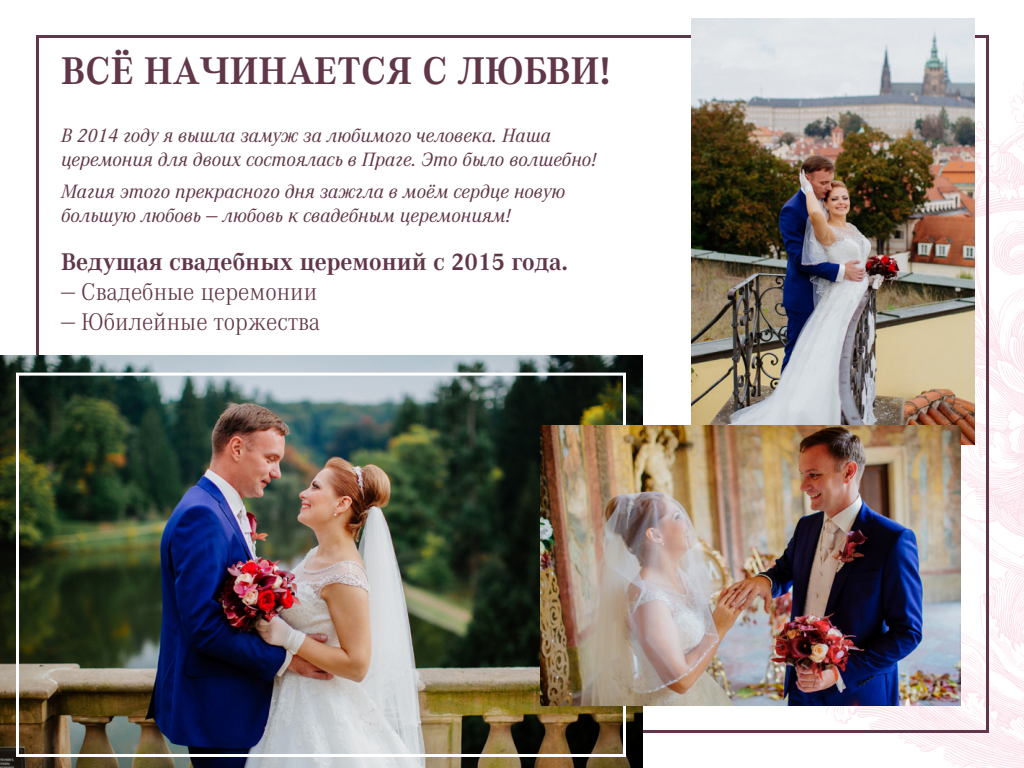
<style>
.page{position:relative;width:1024px;height:768px;background:#fff}
.page>*{position:absolute;margin:0;border:0;box-sizing:border-box;transform-origin:0 0}
.t1{font:700 40px "Corporate ATOT";color:#613648}
.t2{font:300 25px "Corporate A";color:#613648}
.t3{font:700 25px "Corporate ATOT";color:#613648}
.t4{font:italic 20px/24px "Corporate ATOT";color:#613648}
</style>
<div class="page">
<svg style="left:826px;top:81px;width:198px;height:687px"></svg>
<img style="left:691px;top:18px;width:284px;height:426px">
<img style="left:0;top:356px;width:643px;height:412px">
<div style="left:16px;top:373px;width:610px;height:384px;border:3px solid #fff"></div>
<img style="left:540px;top:425px;width:421px;height:281px">
<h1 class="t1" style="left:61px;top:49px;width:551px">ВСЁ НАЧИНАЕТСЯ С ЛЮБВИ!</h1>
<p class="t4" style="left:61px;top:124px;width:537px">В 2014 году я вышла замуж за любимого человека. Наша церемония для двоих состоялась в Праге. Это было волшебно!</p>
<p class="t4" style="left:61px;top:180px;width:506px">Магия этого прекрасного дня зажгла в моём сердце новую большую любовь — любовь к свадебным церемониям!</p>
<p class="t3" style="left:61px;top:248px;width:509px">Ведущая свадебных церемоний с 2015 года.</p>
<p class="t2" style="left:61px;top:275px;width:258px">— Свадебные церемонии</p>
<p class="t2" style="left:61px;top:305px;width:261px">— Юбилейные торжества</p>
</div>
